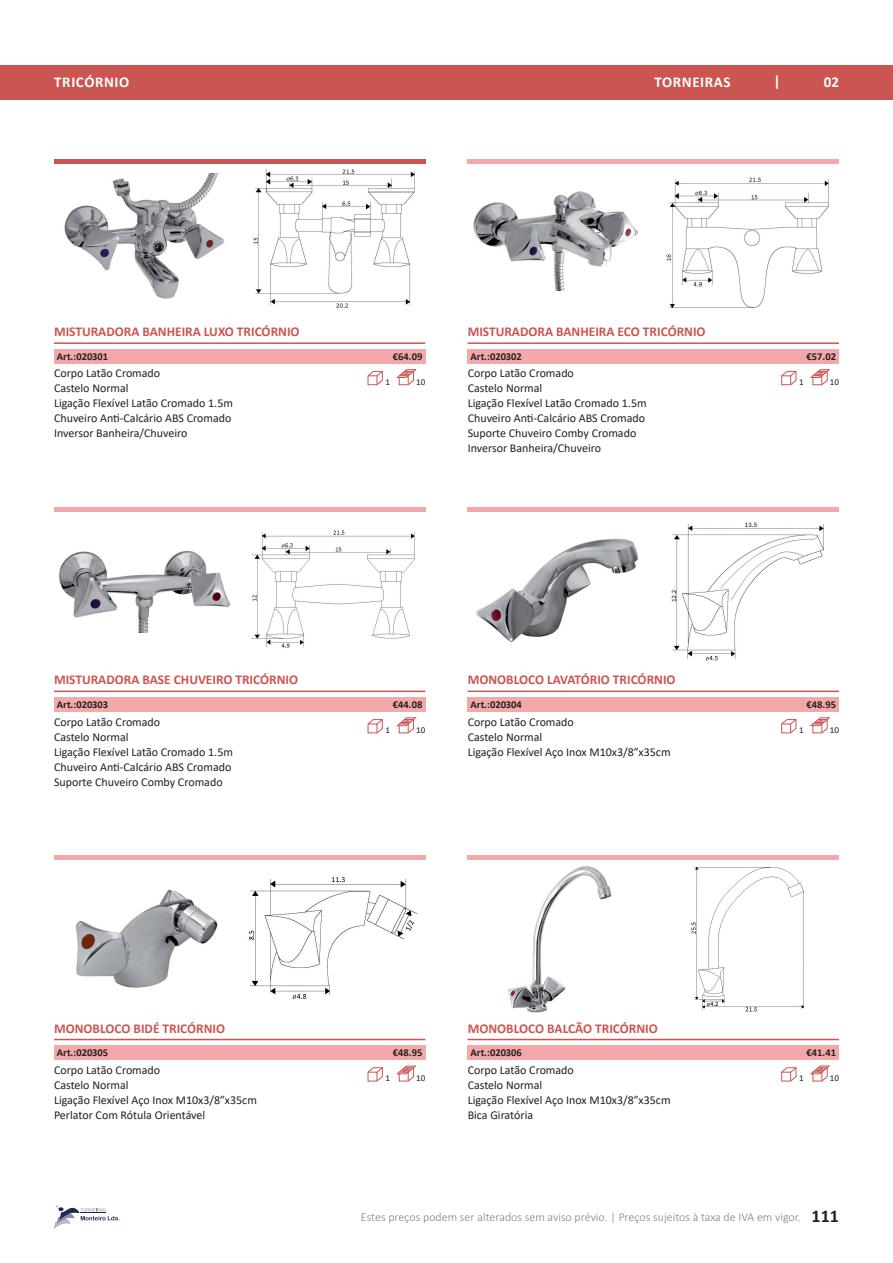
<style>
.page{position:relative;width:893px;height:1263px;background:#fff}
.page>*{position:absolute;margin:0;border:0;box-sizing:border-box;transform-origin:0 0}
.t1{font:700 15px "Calibri";letter-spacing:.04em;color:#fff}
.t2{font:700 13.5px "Calibri";color:#cb5551}
.t3{font:12px/15px "Calibri";color:#231f20}
.t4{font:300 12px "Calibri";color:#808285}
.t5{font:700 10.5px "Calibri";color:#231f20}
.t6{font:9px "Calibri";color:#231f20}
.s1{font-weight:700;font-size:18px;color:#231f20}
</style>
<div class="page">
<div style="left:0;top:65px;width:893px;height:34px;background:#cb5550"></div>
<svg style="left:54px;top:1205px;width:66px;height:23px"></svg>
<hr style="left:468px;top:342px;width:371px;height:2px;background:#cb5551">
<img style="left:473px;top:191px;width:165px;height:100px">
<img style="left:666px;top:177px;width:163px;height:130px">
<hr style="left:54px;top:342px;width:371px;height:2px;background:#cb5551">
<img style="left:64px;top:173px;width:160px;height:126px">
<img style="left:253px;top:168px;width:161px;height:140px">
<div style="left:54px;top:349px;width:371px;height:15px;background:#f3a9aa"></div>
<svg style="left:397px;top:369px;width:19px;height:16px"></svg>
<svg style="left:368px;top:371px;width:15px;height:14px"></svg>
<svg style="left:397px;top:717px;width:19px;height:16px"></svg>
<svg style="left:368px;top:719px;width:15px;height:14px"></svg>
<svg style="left:397px;top:1066px;width:19px;height:15px"></svg>
<svg style="left:368px;top:1067px;width:15px;height:14px"></svg>
<svg style="left:811px;top:717px;width:19px;height:16px"></svg>
<svg style="left:781px;top:719px;width:15px;height:14px"></svg>
<svg style="left:811px;top:1066px;width:19px;height:15px"></svg>
<svg style="left:781px;top:1067px;width:15px;height:14px"></svg>
<hr style="left:54px;top:691px;width:371px;height:1px;background:#cb5551">
<img style="left:59px;top:550px;width:172px;height:82px">
<img style="left:76px;top:889px;width:142px;height:99px">
<img style="left:508px;top:866px;width:104px;height:147px">
<img style="left:476px;top:538px;width:163px;height:104px">
<img style="left:251px;top:530px;width:163px;height:118px">
<img style="left:249px;top:877px;width:168px;height:123px">
<img style="left:691px;top:868px;width:113px;height:144px">
<img style="left:671px;top:522px;width:152px;height:139px">
<div style="left:54px;top:697px;width:371px;height:15px;background:#f3a9aa"></div>
<hr style="left:54px;top:1039px;width:371px;height:1px;background:#cb5551">
<hr style="left:468px;top:691px;width:371px;height:1px;background:#cb5551">
<div style="left:468px;top:697px;width:371px;height:15px;background:#f3a9aa"></div>
<hr style="left:468px;top:1039px;width:371px;height:1px;background:#cb5551">
<div style="left:468px;top:349px;width:371px;height:15px;background:#f3a9aa"></div>
<svg style="left:811px;top:369px;width:19px;height:16px"></svg>
<svg style="left:781px;top:371px;width:15px;height:14px"></svg>
<div style="left:54px;top:1045px;width:371px;height:15px;background:#f3a9aa"></div>
<div style="left:468px;top:1045px;width:371px;height:15px;background:#f3a9aa"></div>
<hr style="left:54px;top:159px;width:371px;height:4px;background:#cc5452">
<hr style="left:468px;top:159px;width:371px;height:4px;background:#f3a9aa">
<hr style="left:54px;top:507px;width:371px;height:4px;background:#f3a9aa">
<div style="left:54px;top:855px;width:371px;height:5px;background:#f3a9aa"></div>
<hr style="left:468px;top:507px;width:371px;height:4px;background:#f3a9aa">
<div style="left:468px;top:855px;width:371px;height:5px;background:#f3a9aa"></div>
<p class="t1" style="left:54px;top:71px;width:77px">TRICÓRNIO</p>
<p class="t1" style="left:654px;top:71px;width:78px">TORNEIRAS</p>
<p class="t1" style="left:773px;top:71px;width:9px">|</p>
<p class="t1" style="left:824px;top:71px;width:17px">02</p>
<p class="t2" style="left:54px;top:322px;width:247px">MISTURADORA BANHEIRA LUXO TRICÓRNIO</p>
<p class="t5" style="left:57px;top:349px;width:53px">Art.:020301</p>
<p class="t5" style="left:393px;top:349px;width:31px">€64.09</p>
<p class="t6" style="left:385px;top:376px;width:6px">1</p>
<p class="t6" style="left:416px;top:376px;width:11px">10</p>
<p class="t3" style="left:54px;top:366px;width:180px">Corpo Latão Cromado<br>Castelo Normal<br>Ligação Flexível Latão Cromado 1.5m<br>Chuveiro Anti-Calcário ABS Cromado<br>Inversor Banheira/Chuveiro</p>
<p class="t2" style="left:468px;top:322px;width:239px">MISTURADORA BANHEIRA ECO TRICÓRNIO</p>
<p class="t3" style="left:468px;top:366px;width:180px">Corpo Latão Cromado<br>Castelo Normal<br>Ligação Flexível Latão Cromado 1.5m<br>Chuveiro Anti-Calcário ABS Cromado<br>Suporte Chuveiro Comby Cromado<br>Inversor Banheira/Chuveiro</p>
<p class="t5" style="left:471px;top:349px;width:53px">Art.:020302</p>
<p class="t5" style="left:807px;top:349px;width:31px">€57.02</p>
<p class="t6" style="left:799px;top:376px;width:6px">1</p>
<p class="t6" style="left:830px;top:376px;width:11px">10</p>
<p class="t2" style="left:54px;top:670px;width:246px">MISTURADORA BASE CHUVEIRO TRICÓRNIO</p>
<p class="t5" style="left:57px;top:697px;width:53px">Art.:020303</p>
<p class="t5" style="left:393px;top:697px;width:31px">€44.08</p>
<p class="t2" style="left:468px;top:670px;width:209px">MONOBLOCO LAVATÓRIO TRICÓRNIO</p>
<p class="t5" style="left:471px;top:697px;width:53px">Art.:020304</p>
<p class="t5" style="left:807px;top:697px;width:31px">€48.95</p>
<p class="t3" style="left:54px;top:714px;width:180px">Corpo Latão Cromado<br>Castelo Normal<br>Ligação Flexível Latão Cromado 1.5m<br>Chuveiro Anti-Calcário ABS Cromado<br>Suporte Chuveiro Comby Cromado</p>
<p class="t6" style="left:385px;top:724px;width:6px">1</p>
<p class="t6" style="left:416px;top:724px;width:11px">10</p>
<p class="t3" style="left:468px;top:714px;width:204px">Corpo Latão Cromado<br>Castelo Normal<br>Ligação Flexível Aço Inox M10x3/8”x35cm</p>
<p class="t6" style="left:799px;top:724px;width:6px">1</p>
<p class="t6" style="left:830px;top:724px;width:11px">10</p>
<p class="t2" style="left:54px;top:1018px;width:173px">MONOBLOCO BIDÉ TRICÓRNIO</p>
<p class="t2" style="left:468px;top:1018px;width:192px">MONOBLOCO BALCÃO TRICÓRNIO</p>
<p class="t5" style="left:57px;top:1045px;width:53px">Art.:020305</p>
<p class="t5" style="left:393px;top:1045px;width:31px">€48.95</p>
<p class="t5" style="left:471px;top:1045px;width:53px">Art.:020306</p>
<p class="t5" style="left:807px;top:1045px;width:31px">€41.41</p>
<p class="t3" style="left:54px;top:1062px;width:204px">Corpo Latão Cromado<br>Castelo Normal<br>Ligação Flexível Aço Inox M10x3/8”x35cm<br>Perlator Com Rótula Orientável</p>
<p class="t6" style="left:385px;top:1072px;width:6px">1</p>
<p class="t6" style="left:416px;top:1072px;width:11px">10</p>
<p class="t3" style="left:468px;top:1062px;width:204px">Corpo Latão Cromado<br>Castelo Normal<br>Ligação Flexível Aço Inox M10x3/8”x35cm<br>Bica Giratória</p>
<p class="t6" style="left:799px;top:1072px;width:6px">1</p>
<p class="t6" style="left:830px;top:1072px;width:11px">10</p>
<p class="t4" style="left:361px;top:1209px;width:480px">Estes preços podem ser alterados sem aviso prévio. | Preços sujeitos à taxa de IVA em vigor. <span class="s1">111</span></p>
</div>
